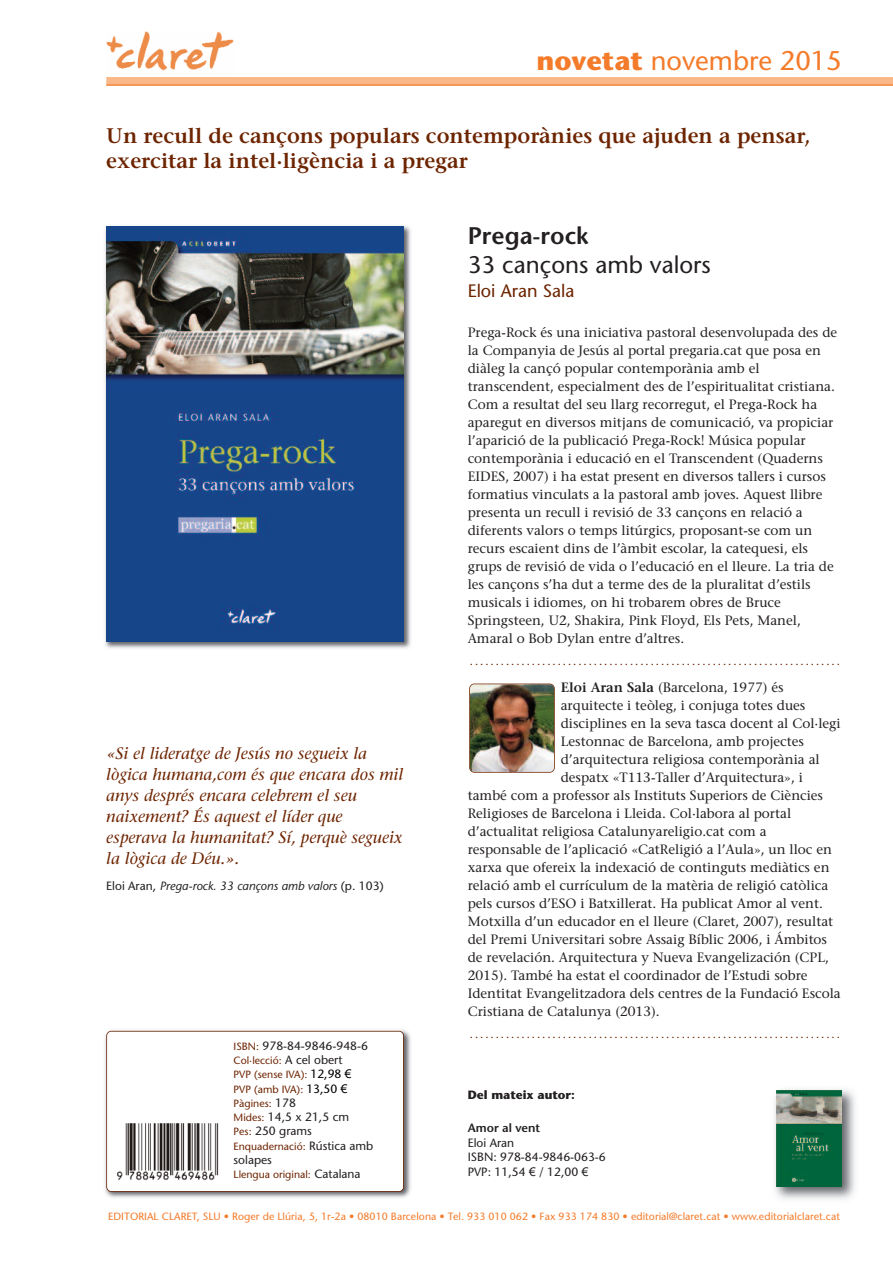
<style>
.page{position:relative;width:893px;height:1263px;background:#fff}
.page>*{position:absolute;margin:0;border:0;box-sizing:border-box;transform-origin:0 0}
.t1{font:27px "Stone Sans";color:#f47b2a}
.t2{font:24px "Stone Sans";color:#231f20}
.t3{font:600 24px "Stone Sans";color:#231f20}
.t4{font:600 21px/25.2px "Stone Serif";color:#6d2401}
.t5{font:18px "Stone Sans";color:#6d2401}
.t6{font:italic 16.5px/21px "Stone Serif";color:#6d2401}
.t7{font:13.5px/18px "Stone Serif";color:#231f20}
.t8{font:12px/14.4px "Stone Sans";color:#231f20}
.t9{font:italic 12px "Stone Sans";color:#231f20}
.t10{font:700 12px "Stone Sans";color:#231f20}
.t11{font:600 12px "Stone Sans";color:#231f20}
.t12{font:11.25px "Stone Serif";color:#6d2401}
.t13{font:10.5px "Stone Sans";letter-spacing:.005em;color:#f47b2a}
.t14{font:10.5px/14.2px "Stone Sans";color:#6d2401}
.s1{font-weight:700}
.s2{font-style:normal}
.s3{font-weight:600}
.s4{font-size:10.5px;color:#6d2401}
.s5{font-size:12px;color:#231f20}
.s6{font-size:12px;color:#000}
.s7{font-family:"Arial";font-size:12px;color:#000}
.s8{font-family:"Arial"}
</style>
<div class="page">
<img style="left:106px;top:32px;width:127px;height:39px">
<div style="left:106px;top:77px;width:787px;height:8px;background:#fab888"></div>
<hr style="left:106px;top:84px;width:787px;height:2px;background:#f47b2a">
<img style="left:105px;top:226px;width:306px;height:423px">
<img style="left:106px;top:226px;width:298px;height:416px">
<img style="left:105px;top:1030px;width:306px;height:168px">
<div style="left:107px;top:1031px;width:296px;height:160px;background:#fff;border-radius:4px"></div>
<div style="left:106px;top:1031px;width:298px;height:161px;border:2px solid #6d2401;border-radius:5px"></div>
<img style="left:117px;top:1123px;width:102px;height:57px">
<img style="left:774px;top:1089px;width:81px;height:110px">
<img style="left:776px;top:1090px;width:65px;height:96px">
<img style="left:470px;top:684px;width:84px;height:88px;border-radius:4px">
<div style="left:469px;top:683px;width:86px;height:90px;border:2px solid #6d2401;border-radius:5px"></div>
<h1 class="t1" style="left:536px;top:51px;width:307px"><span class="s1">novetat</span> novembre 2015</h1>
<h3 class="t4" style="left:106px;top:125px;width:706px">Un recull de cançons populars contemporànies que ajuden a pensar, exercitar la intel·ligència i a pregar</h3>
<p class="t6" style="left:106px;top:744px;width:299px">«Si el lideratge de Jesús no segueix la lògica humana,com és que encara dos mil anys després encara celebrem el seu naixement? És aquest el líder que esperava la humanitat? Sí, perquè segueix la lògica de Déu.».</p>
<p class="t9" style="left:106px;top:881px;width:279px"><span class="s2">Eloi Aran,</span> Prega-rock. 33 cançons amb valors <span class="s2">(p. 103)</span></p>
<h2 class="t3" style="left:468px;top:226px;width:122px">Prega-rock</h2>
<h2 class="t2" style="left:468px;top:255px;width:245px">33 cançons amb valors</h2>
<h3 class="t5" style="left:468px;top:284px;width:108px">Eloi Aran Sala</h3>
<p class="t7" style="left:468px;top:325px;width:371px">Prega-Rock és una iniciativa pastoral desenvolupada des de la Companyia de Jesús al portal pregaria.cat que posa en diàleg la cançó popular contemporània amb el transcendent, especialment des de l’espiritualitat cristiana.<br>Com a resultat del seu llarg recorregut, el Prega-Rock ha aparegut en diversos mitjans de comunicació, va propiciar l’aparició de la publicació Prega-Rock! Música popular contemporània i educació en el Transcendent (Quaderns EIDES, 2007) i ha estat present en diversos tallers i cursos formatius vinculats a la pastoral amb joves. Aquest llibre presenta un recull i revisió de 33 cançons en relació a diferents valors o temps litúrgics, proposant-se com un recurs escaient dins de l’àmbit escolar, la catequesi, els grups de revisió de vida o l’educació en el lleure. La tria de les cançons s’ha dut a terme des de la pluralitat d’estils musicals i idiomes, on hi trobarem obres de Bruce Springsteen, U2, Shakira, Pink Floyd, Els Pets, Manel, Amaral o Bob Dylan entre d’altres.</p>
<p class="t12" style="left:470px;top:657px;width:372px">........................................................................</p>
<p class="t7" style="left:561px;top:679px;width:224px"><span class="s3">Eloi Aran Sala</span> (Barcelona, 1977) és</p>
<p class="t7" style="left:561px;top:697px;width:246px">arquitecte i teòleg, i conjuga totes dues</p>
<p class="t7" style="left:561px;top:715px;width:281px">disciplines en la seva tasca docent al Col·legi</p>
<p class="t7" style="left:561px;top:733px;width:245px">Lestonnac de Barcelona, amb projectes</p>
<p class="t7" style="left:561px;top:751px;width:260px">d’arquitectura religiosa contemporània al</p>
<p class="t7" style="left:561px;top:769px;width:244px">despatx «T113-Taller d’Arquitectura», i</p>
<p class="t7" style="left:468px;top:787px;width:357px">també com a professor als Instituts Superiors de Ciències</p>
<p class="t7" style="left:468px;top:805px;width:325px">Religioses de Barcelona i Lleida. Col·labora al portal</p>
<p class="t7" style="left:468px;top:823px;width:300px">d’actualitat religiosa Catalunyareligio.cat com a</p>
<p class="t7" style="left:468px;top:841px;width:366px">responsable de l’aplicació «CatReligió a l’Aula», un lloc en</p>
<p class="t7" style="left:468px;top:859px;width:363px">xarxa que ofereix la indexació de continguts mediàtics en</p>
<p class="t7" style="left:468px;top:877px;width:362px">relació amb el currículum de la matèria de religió catòlica</p>
<p class="t7" style="left:468px;top:895px;width:357px">pels cursos d’ESO i Batxillerat. Ha publicat Amor al vent.</p>
<p class="t7" style="left:468px;top:913px;width:367px">Motxilla d’un educador en el lleure (Claret, 2007), resultat</p>
<p class="t7" style="left:468px;top:931px;width:361px">del Premi Universitari sobre Assaig Bíblic 2006, i Ámbitos</p>
<p class="t7" style="left:468px;top:949px;width:363px">de revelación. Arquitectura y Nueva Evangelización (CPL,</p>
<p class="t7" style="left:468px;top:967px;width:341px">2015). També ha estat el coordinador de l’Estudi sobre</p>
<p class="t7" style="left:468px;top:985px;width:375px">Identitat Evangelitzadora dels centres de la Fundació Escola</p>
<p class="t7" style="left:468px;top:1003px;width:193px">Cristiana de Catalunya (2013).</p>
<p class="t12" style="left:470px;top:1030px;width:372px">........................................................................</p>
<p class="t8" style="left:234px;top:1040px;width:136px"><span class="s4">ISBN:</span> 978-84-9846-948-6</p>
<p class="t14" style="left:234px;top:1054px;width:119px">Col·lecció: <span class="s5">A cel obert<br></span>PVP (sense IVA): <span class="s6">12,98</span> <span class="s7">€<br></span>PVP (amb IVA): <span class="s6">13,50</span> <span class="s7">€<br></span>Pàgines: <span class="s5">178</span></p>
<p class="t8" style="left:234px;top:1111px;width:117px"><span class="s4">Mides:</span> 14,5 x 21,5 cm<br><span class="s4">Pes:</span> 250 grams</p>
<p class="t14" style="left:234px;top:1140px;width:141px">Enquadernació: <span class="s5">Rústica amb</span></p>
<p class="t8" style="left:234px;top:1154px;width:40px">solapes</p>
<p class="t14" style="left:234px;top:1168px;width:129px">Llengua original: <span class="s5">Catalana</span></p>
<p class="t13" style="left:108px;top:1212px;width:733px">EDITORIAL CLARET, SLU • Roger de Llúria, 5, 1r-2a • 08010 Barcelona • Tel. 933 010 062 • Fax 933 174 830 • editorial@claret.cat • www.editorialclaret.cat</p>
<p class="t10" style="left:468px;top:1090px;width:109px">Del mateix autor:</p>
<p class="t11" style="left:468px;top:1123px;width:74px">Amor al vent</p>
<p class="t8" style="left:468px;top:1136px;width:140px">Eloi Aran<br>ISBN: 978-84-9846-063-6<br>PVP: 11,54 <span class="s8">€</span> / 12,00 <span class="s8">€</span></p>
</div>
